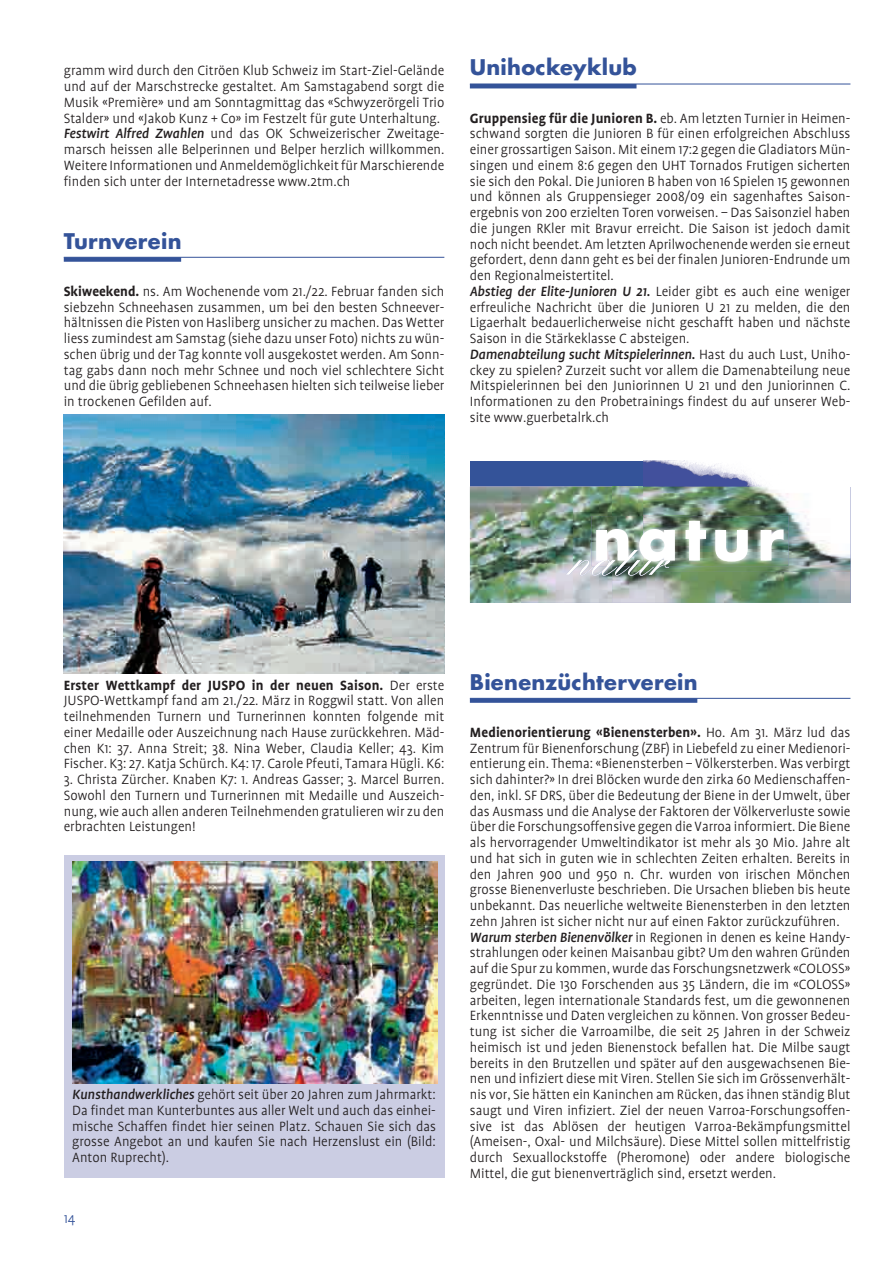
<style>
.page{position:relative;width:893px;height:1263px;background:#fff}
.page>*{position:absolute;margin:0;border:0;box-sizing:border-box;transform-origin:0 0}
.t1{font:700 21px "Futura";letter-spacing:.015em;color:#345399}
.t2{font:300 15.3px/15.8px "Profile";color:#231f20;text-align:justify}
.t3{font:300 15.3px "Profile";color:#345399}
.s1{font-weight:500;font-style:italic}
.s2{font-weight:700}
</style>
<div class="page">
<div style="left:64px;top:257px;width:117px;height:5px;background:#345399"></div>
<hr style="left:64px;top:257px;width:380px;height:1px;background:#345399">
<img style="left:64px;top:415px;width:380px;height:259px">
<div style="left:64px;top:856px;width:380px;height:322px;background:#cbcde3"></div>
<img style="left:72px;top:862px;width:365px;height:221px">
<hr style="left:470px;top:84px;width:166px;height:4px;background:#345399">
<hr style="left:470px;top:84px;width:380px;height:1px;background:#345399">
<div style="left:470px;top:698px;width:227px;height:5px;background:#345399"></div>
<hr style="left:470px;top:698px;width:380px;height:1px;background:#345399">
<div style="left:470px;top:461px;width:380px;height:25px;background:#345399"></div>
<img style="left:470px;top:487px;width:142px;height:116px">
<img style="left:612px;top:487px;width:31px;height:29px">
<img style="left:612px;top:572px;width:238px;height:31px">
<img style="left:643px;top:461px;width:207px;height:26px">
<img style="left:643px;top:487px;width:207px;height:85px">
<img style="left:591px;top:516px;width:197px;height:50px">
<img style="left:566px;top:521px;width:218px;height:55px">
<p class="t2" style="left:64px;top:63px;width:382px;text-align:left">gramm wird durch den Citröen Klub Schweiz im Start-Ziel-Gelände und auf der Marschstrecke gestaltet. Am Samstagabend sorgt die Musik «Première» und am Sonntagmittag das «Schwyzerörgeli Trio Stalder» und «Jakob Kunz + Co» im Festzelt für gute Unterhaltung.<br><span class="s1">Festwirt Alfred Zwahlen</span> und das OK Schweizerischer Zweitage&shy;marsch heissen alle Belperinnen und Belper herzlich willkommen.<br>Weitere Informationen und Anmeldemöglichkeit für Marschierende finden sich unter der Internetadresse www.2tm.ch</p>
<h1 class="t1" style="left:64px;top:226px;width:119px">Turnverein</h1>
<p class="t2" style="left:64px;top:283px;width:382px"><span class="s2">Skiweekend.</span> ns. Am Wochenende vom 21./22. Februar fanden sich siebzehn Schneehasen zusammen, um bei den besten Schneever&shy;hältnissen die Pisten von Hasliberg unsicher zu machen. Das Wetter liess zumindest am Samstag (siehe dazu unser Foto) nichts zu wün&shy;schen übrig und der Tag konnte voll ausgekostet werden. Am Sonn&shy;tag gabs dann noch mehr Schnee und noch viel schlechtere Sicht und die übrig gebliebenen Schneehasen hielten sich teilweise lieber in trockenen Gefilden auf.</p>
<h1 class="t1" style="left:470px;top:53px;width:169px">Unihockeyklub</h1>
<p class="t2" style="left:470px;top:110px;width:382px;text-align:left"><span class="s2">Gruppensieg für die Junioren B.</span> eb. Am letzten Turnier in Heimen&shy;schwand sorgten die Junioren B für einen erfolgreichen Abschluss einer grossartigen Saison. Mit einem 17:2 gegen die Gladiators Mün&shy;singen und einem 8:6 gegen den UHT Tornados Frutigen sicherten sie sich den Pokal. Die Junioren B haben von 16 Spielen 15 gewonnen und können als Gruppensieger 2008/09 ein sagenhaftes Saison&shy;ergebnis von 200 erzielten Toren vorweisen. – Das Saisonziel haben die jungen RKler mit Bravur erreicht. Die Saison ist jedoch damit noch nicht beendet. Am letzten Aprilwochenende werden sie erneut gefordert, denn dann geht es bei der finalen Junioren-Endrunde um den Regionalmeistertitel.<br><span class="s1">Abstieg der Elite-Junioren U 21.</span> Leider gibt es auch eine weniger erfreuliche Nachricht über die Junioren U 21 zu melden, die den Ligaerhalt bedauerlicherweise nicht geschafft haben und nächste Saison in die Stärkeklasse C absteigen.<br><span class="s1">Damenabteilung sucht Mitspielerinnen.</span> Hast du auch Lust, Uniho&shy;ckey zu spielen? Zurzeit sucht vor allem die Damenabteilung neue Mitspielerinnen bei den Juniorinnen U 21 und den Juniorinnen C.<br>Informationen zu den Probetrainings findest du auf unserer Web&shy;site www.guerbetalrk.ch</p>
<p class="t2" style="left:64px;top:677px;width:382px"><span class="s2">Erster Wettkampf der JUSPO in der neuen Saison.</span> Der erste JUSPO-Wettkampf fand am 21./22. März in Roggwil statt. Von allen teilnehmenden Turnern und Turnerinnen konnten folgende mit einer Medaille oder Auszeichnung nach Hause zurückkehren. Mäd&shy;chen K1: 37. Anna Streit; 38. Nina Weber, Claudia Keller; 43. Kim Fischer. K3: 27. Katja Schürch. K4: 17. Carole Pfeuti, Tamara Hügli. K6:</p>
<p class="t2" style="left:64px;top:772px;width:382px">3. Christa Zürcher. Knaben K7: 1. Andreas Gasser; 3. Marcel Burren.<br>Sowohl den Turnern und Turnerinnen mit Medaille und Auszeich&shy;nung, wie auch allen anderen Teilnehmenden gratulieren wir zu den erbrachten Leistungen!</p>
<p class="t2" style="left:72px;top:1087px;width:365px"><span class="s1">Kunsthandwerkliches</span> gehört seit über 20 Jahren zum Jahrmarkt:<br>Da findet man Kunterbuntes aus aller Welt und auch das einhei&shy;mische Schaffen findet hier seinen Platz. Schauen Sie sich das grosse Angebot an und kaufen Sie nach Herzenslust ein (Bild:<br>Anton Ruprecht).</p>
<p class="t3" style="left:64px;top:1211px;width:13px">14</p>
<h1 class="t1" style="left:470px;top:667px;width:229px">Bienenzüchterverein</h1>
<p class="t2" style="left:470px;top:724px;width:382px;text-align:left"><span class="s2">Medienorientierung «Bienensterben».</span> Ho. Am 31. März lud das Zentrum für Bienenforschung (ZBF) in Liebefeld zu einer Medienori&shy;entierung ein. Thema: «Bienensterben – Völkersterben. Was verbirgt sich dahinter?» In drei Blöcken wurde den zirka 60 Medienschaffen&shy;den, inkl. SF DRS, über die Bedeutung der Biene in der Umwelt, über das Ausmass und die Analyse der Faktoren der Völkerverluste sowie über die Forschungsoffensive gegen die Varroa informiert. Die Biene als hervorragender Umweltindikator ist mehr als 30 Mio. Jahre alt und hat sich in guten wie in schlechten Zeiten erhalten. Bereits in den Jahren 900 und 950 n. Chr. wurden von irischen Mönchen grosse Bienenverluste beschrieben. Die Ursachen blieben bis heute unbekannt. Das neuerliche weltweite Bienensterben in den letzten zehn Jahren ist sicher nicht nur auf einen Faktor zurückzuführen.<br><span class="s1">Warum sterben Bienenvölker</span> in Regionen in denen es keine Handy&shy;strahlungen oder keinen Maisanbau gibt? Um den wahren Gründen auf die Spur zu kommen, wurde das Forschungsnetzwerk «COLOSS» gegründet. Die 130 Forschenden aus 35 Ländern, die im «COLOSS» arbeiten, legen internationale Standards fest, um die gewonnenen Erkenntnisse und Daten vergleichen zu können. Von grosser Bedeu&shy;tung ist sicher die Varroamilbe, die seit 25 Jahren in der Schweiz heimisch ist und jeden Bienenstock befallen hat. Die Milbe saugt bereits in den Brutzellen und später auf den ausgewachsenen Bie&shy;nen und infiziert diese mit Viren. Stellen Sie sich im Grössenverhält&shy;nis vor, Sie hätten ein Kaninchen am Rücken, das ihnen ständig Blut saugt und Viren infiziert. Ziel der neuen Varroa-Forschungsoffen&shy;sive ist das Ablösen der heutigen Varroa-Bekämpfungsmittel (Ameisen-, Oxal- und Milchsäure). Diese Mittel sollen mittelfristig durch Sexuallockstoffe (Pheromone) oder andere biologische Mittel, die gut bienenverträglich sind, ersetzt werden.</p>
</div>
